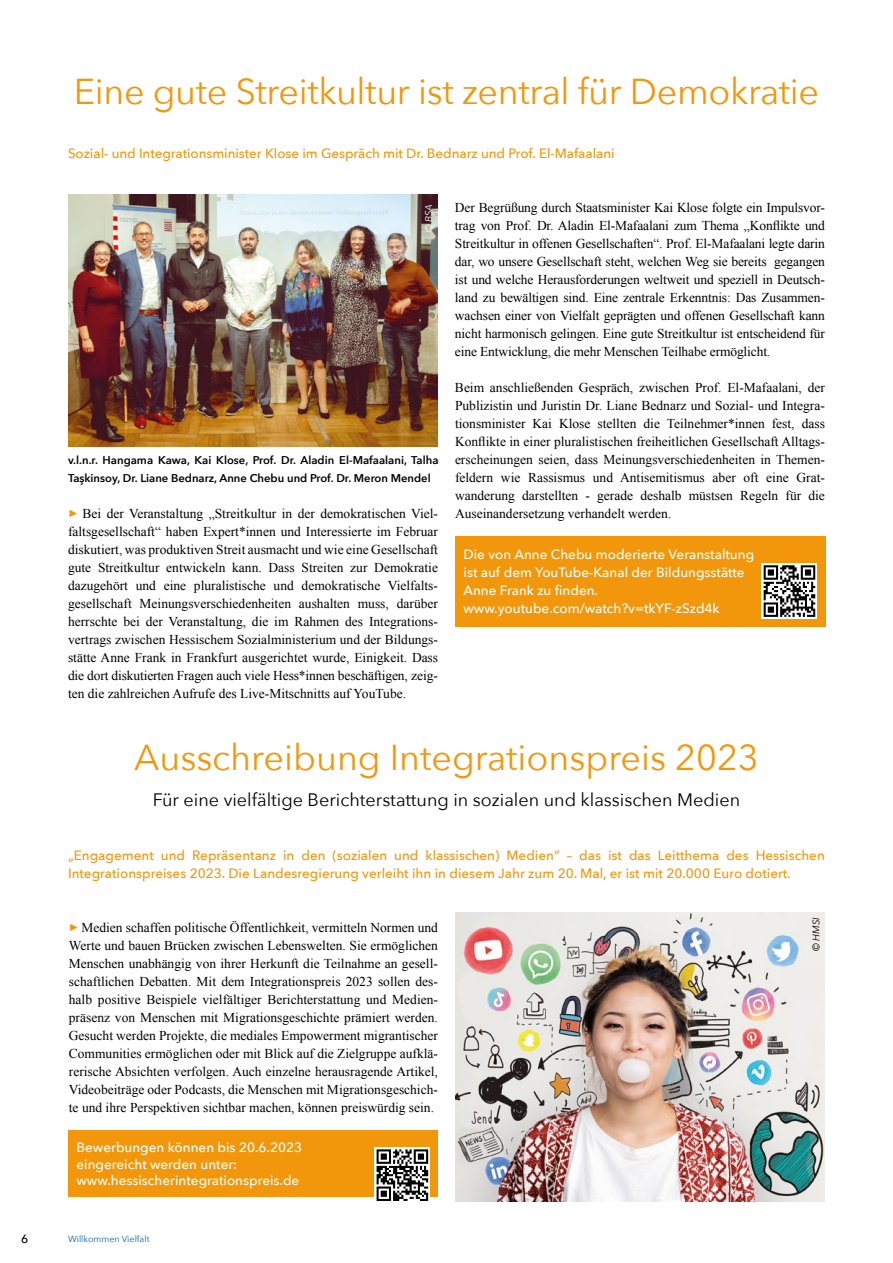
<style>
.page{position:relative;width:893px;height:1263px;background:#fff}
.page>*{position:absolute;margin:0;border:0;box-sizing:border-box;transform-origin:0 0}
.t1{font:36px "Avenir Next";letter-spacing:-.01em;color:#f2970b}
.t2{font:18px "Avenir Next";color:#000}
.t3{font:13.5px/18px "Times New Roman";color:#000;text-align:justify}
.t4{font:500 13.5px/18px "Avenir Next";color:#f2970b}
.t5{font:500 13.5px/18px "Avenir Next";color:#fff}
.t6{font:500 12px "Avenir Next";color:#000}
.t7{font:600 11.25px/18px "Avenir Next";color:#000}
.t8{font:italic 9.75px "Avenir Next";color:#000}
.t9{font:italic 9.75px "Avenir Next";color:#fff}
.t10{font:9px "Avenir Next";color:#0069b4}
.s1{font-size:10.5px;color:#f2970b}
</style>
<div class="page">
<img style="left:455px;top:912px;width:370px;height:290px">
<div style="left:455px;top:537px;width:371px;height:90px;background:#f2970b"></div>
<div style="left:762px;top:563px;width:55px;height:56px;background:linear-gradient(to right,#fff,#fff)"></div>
<svg style="left:764px;top:565px;width:51px;height:52px;background:#7d7d7d"></svg>
<img style="left:68px;top:194px;width:370px;height:252px">
<div style="left:68px;top:1130px;width:370px;height:67px;background:#f2970b"></div>
<div style="left:375px;top:1147px;width:55px;height:56px;background:linear-gradient(to right,#fff,#fff)"></div>
<svg style="left:377px;top:1149px;width:51px;height:52px;background:#757575"></svg>
<h2 class="t1" style="left:74px;top:61px;width:747px">Eine gute Streitkultur ist zentral für Demokratie</h2>
<p class="t4" style="left:68px;top:144px;width:548px">Sozial- und Integrationsminister Klose im Gespräch mit Dr. Bednarz und Prof. El-Mafaalani</p>
<p class="t9" style="left:421px;top:232px;width:30px;rotate:-90deg">© BSA</p>
<p class="t7" style="left:68px;top:451px;width:372px">v.l.n.r. Hangama Kawa, Kai Klose, Prof. Dr. Aladin El-Mafaalani, Talha<br>Taşkinsoy, Dr. Liane Bednarz, Anne Chebu und Prof. Dr. Meron Mendel</p>
<p class="t3" style="left:68px;top:504px;width:371px"><span class="s1">►</span> Bei der Veranstaltung „Streitkultur in der demokratischen Viel&shy;faltsgesellschaft“ haben Expert*innen und Interessierte im Februar diskutiert, was produktiven Streit ausmacht und wie eine Gesellschaft gute Streitkultur entwickeln kann. Dass Streiten zur Demokratie dazugehört und eine pluralistische und demokratische Vielfalts&shy;gesellschaft Meinungsverschiedenheiten aushalten muss, darüber herrschte bei der Veranstaltung, die im Rahmen des Integrations&shy;vertrags zwischen Hessischem Sozialministerium und der Bildungs&shy;stätte Anne Frank in Frankfurt ausgerichtet wurde, Einigkeit. Dass die dort diskutierten Fragen auch viele Hess*innen beschäftigen, zeig&shy;ten die zahlreichen Aufrufe des Live-Mitschnitts auf YouTube.</p>
<p class="t3" style="left:455px;top:198px;width:372px">Der Begrüßung durch Staatsminister Kai Klose folgte ein Impulsvor&shy;trag von Prof. Dr. Aladin El-Mafaalani zum Thema „Konflikte und Streitkultur in offenen Gesellschaften“. Prof. El-Mafaalani legte darin dar, wo unsere Gesellschaft steht, welchen Weg sie bereits gegangen ist und welche Herausforderungen weltweit und speziell in Deutsch&shy;land zu bewältigen sind. Eine zentrale Erkenntnis: Das Zusammen&shy;wachsen einer von Vielfalt geprägten und offenen Gesellschaft kann nicht harmonisch gelingen. Eine gute Streitkultur ist entscheidend für eine Entwicklung, die mehr Menschen Teilhabe ermöglicht.</p>
<p class="t3" style="left:455px;top:378px;width:371px">Beim anschließenden Gespräch, zwischen Prof. El-Mafaalani, der Publizistin und Juristin Dr. Liane Bednarz und Sozial- und Integra&shy;tionsminister Kai Klose stellten die Teilnehmer*innen fest, dass Konflikte in einer pluralistischen freiheitlichen Gesellschaft Alltags&shy;erscheinungen seien, dass Meinungsverschiedenheiten in Themen&shy;feldern wie Rassismus und Antisemitismus aber oft eine Grat&shy;wanderung darstellten - gerade deshalb müstsen Regeln für die Auseinandersetzung verhandelt werden.</p>
<p class="t5" style="left:463px;top:544px;width:292px">Die von Anne Chebu moderierte Veranstaltung ist auf dem YouTube-Kanal der Bildungsstätte<br>Anne Frank zu finden.</p>
<p class="t5" style="left:463px;top:598px;width:258px">www.youtube.com/watch?v=tkYF-zSzd4k</p>
<h2 class="t1" style="left:134px;top:727px;width:626px">Ausschreibung Integrationspreis 2023</h2>
<p class="t2" style="left:153px;top:785px;width:589px">Für eine vielfältige Berichterstattung in sozialen und klassischen Medien</p>
<p class="t4" style="left:68px;top:846px;width:758px">„Engagement und Repräsentanz in den (sozialen und klassischen) Medien“ – das ist das Leitthema des Hessischen<br>Integrationspreises 2023. Die Landesregierung verleiht ihn in diesem Jahr zum 20. Mal, er ist mit 20.000 Euro dotiert.</p>
<p class="t3" style="left:69px;top:918px;width:371px"><span class="s1">►</span> Medien schaffen politische Öffentlichkeit, vermitteln Normen und Werte und bauen Brücken zwischen Lebenswelten. Sie ermöglichen Menschen unabhängig von ihrer Herkunft die Teilnahme an gesell&shy;schaftlichen Debatten. Mit dem Integrationspreis 2023 sollen des&shy;halb positive Beispiele vielfältiger Berichterstattung und Medien&shy;präsenz von Menschen mit Migrationsgeschichte prämiert werden.<br>Gesucht werden Projekte, die mediales Empowerment migrantischer Communities ermöglichen oder mit Blick auf die Zielgruppe aufklä&shy;rerische Absichten verfolgen. Auch einzelne herausragende Artikel, Videobeiträge oder Podcasts, die Menschen mit Migrationsgeschich&shy;te und ihre Perspektiven sichtbar machen, können preiswürdig sein.</p>
<p class="t5" style="left:77px;top:1139px;width:227px;line-height:16.5px">Bewerbungen können bis 20.6.2023 eingereicht werden unter:</p>
<p class="t5" style="left:77px;top:1171px;width:224px">www.hessischerintegrationspreis.de</p>
<p class="t6" style="left:21px;top:1229px;width:9px">6</p>
<p class="t10" style="left:68px;top:1231px;width:83px">Willkommen Vielfalt</p>
<p class="t8" style="left:808px;top:951px;width:35px;rotate:-90deg">© HMSI</p>
</div>
